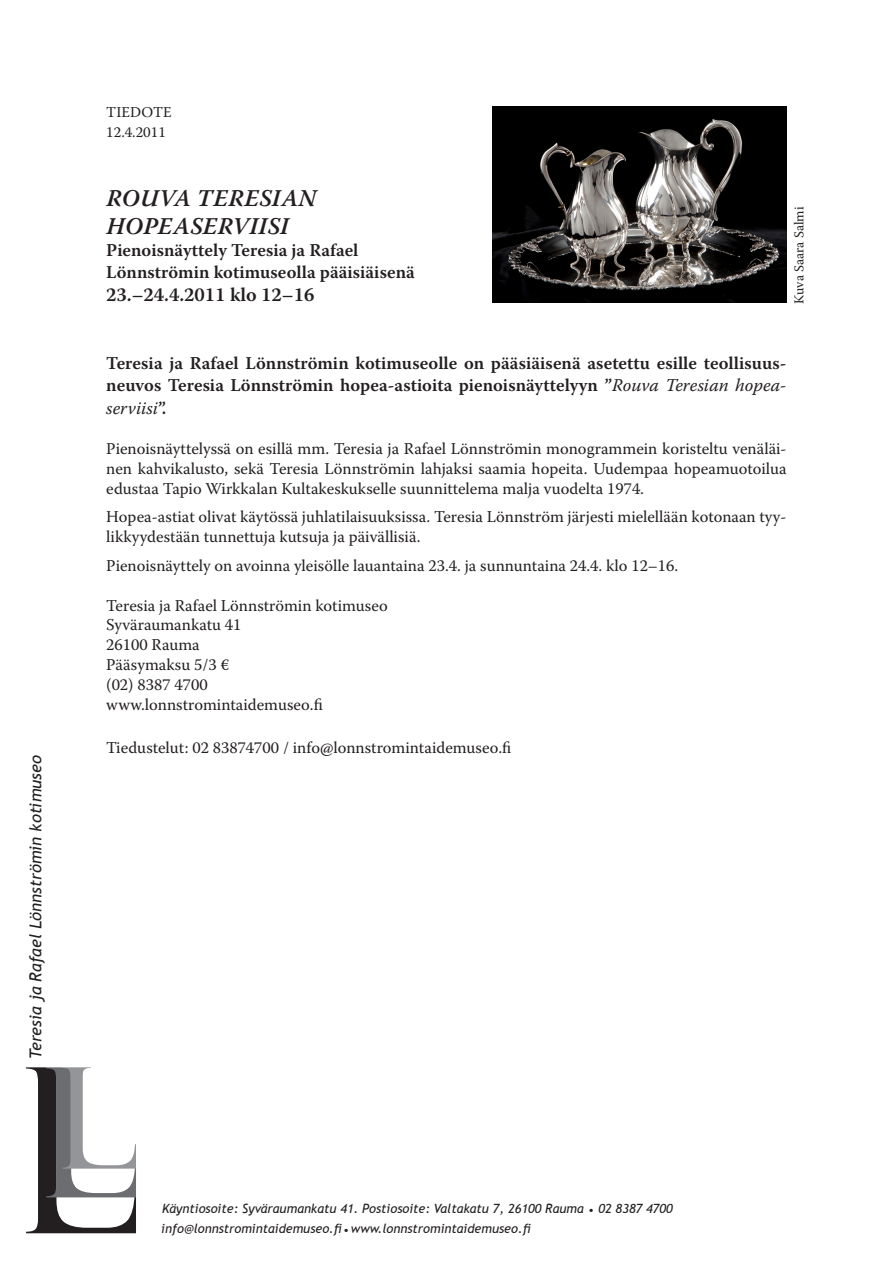
<style>
.page{position:relative;width:893px;height:1263px;background:#fff}
.page>*{position:absolute;margin:0;border:0;box-sizing:border-box;transform-origin:0 0}
.t1{font:231.45px "Felix Titling";color:#231f20;scale:.96 1}
.t2{font:italic 600 24px/28.8px "Warnock Pro";letter-spacing:.015em;color:#231f20}
.t3{font:600 19.5px "Warnock Pro";color:#231f20}
.t4{font:600 18px/21.6px "Warnock Pro";color:#231f20}
.t5{font:italic 18px "Warnock Pro";color:#231f20}
.t6{font:16.5px/19.8px "Warnock Pro";color:#231f20}
.t7{font:italic 16.5px "Trebuchet MS";color:#231f20}
.t8{font:15px/19.8px "Warnock Pro";color:#231f20}
.t9{font:13.5px "Warnock Pro";color:#231f20}
.t10{font:italic 12.75px "Trebuchet MS";color:#231f20}
.s1{font-weight:400;font-style:italic}
.s2{font-weight:600;font-style:normal}
.s3{font-size:22.5px}
</style>
<div class="page">
<img style="left:492px;top:106px;width:295px;height:197px">
<p class="t7" style="left:26px;top:1059px;width:305px;rotate:-90deg">Teresia ja Rafael Lönnströmin kotimuseo</p>
<p class="t8" style="left:106px;top:102px;width:67px">TIEDOTE<br>12.4.2011</p>
<h2 class="t2" style="left:106px;top:183px;width:211px">ROUVA TERESIAN<br>HOPEASERVIISI</h2>
<p class="t4" style="left:106px;top:239px;width:310px">Pienoisnäyttely Teresia ja Rafael<br>Lönnströmin kotimuseolla pääisiäisenä</p>
<p class="t3" style="left:106px;top:283px;width:210px">23.–24.4.2011 klo 12–16</p>
<p class="t9" style="left:791px;top:304px;width:99px;rotate:-90deg">Kuva Saara Salmi</p>
<p class="t4" style="left:106px;top:352px;width:682px">Teresia ja Rafael Lönnströmin kotimuseolle on pääsiäisenä asetettu esille teollisuus&shy;neuvos Teresia Lönnströmin hopea-astioita pienoisnäyttelyyn ”<span class="s1">Rouva Teresian hopea-</span></p>
<p class="t5" style="left:106px;top:398px;width:62px">serviisi<span class="s2">”.</span></p>
<p class="t6" style="left:106px;top:438px;width:682px;text-align:justify">Pienoisnäyttelyssä on esillä mm. Teresia ja Rafael Lönnströmin monogrammein koristeltu venäläi&shy;nen kahvikalusto, sekä Teresia Lönnströmin lahjaksi saamia hopeita. Uudempaa hopeamuotoilua edustaa Tapio Wirkkalan Kultakeskukselle suunnittelema malja vuodelta 1974.</p>
<p class="t6" style="left:106px;top:507px;width:682px">Hopea-astiat olivat käytössä juhlatilaisuuksissa. Teresia Lönnström järjesti mielellään kotonaan tyy&shy;likkyydestään tunnettuja kutsuja ja päivällisiä.</p>
<p class="t6" style="left:106px;top:555px;width:573px">Pienoisnäyttely on avoinna yleisölle lauantaina 23.4. ja sunnuntaina 24.4. klo 12–16.</p>
<p class="t6" style="left:106px;top:595px;width:283px">Teresia ja Rafael Lönnströmin kotimuseo<br>Syväraumankatu 41<br>26100 Rauma<br>Pääsymaksu 5/3 €<br>(02) 8387 4700 www.lonnstromintaidemuseo.fi</p>
<p class="t6" style="left:106px;top:737px;width:406px">Tiedustelut: 02 83874700 / info@lonnstromintaidemuseo.fi</p>
<h1 class="t1" style="left:23px;top:1018px;width:127px">L<sup>L</sup><sup>L</sup></h1>
<p class="t10" style="left:162px;top:1201px;width:512px">Käyntiosoite: Syväraumankatu 41. Postiosoite: Valtakatu 7, 26100 Rauma <span class="s3">.</span> 02 8387 4700</p>
<p class="t10" style="left:161px;top:1221px;width:371px">info@lonnstromintaidemuseo.fi<span class="s3">.</span>www.lonnstromintaidemuseo.fi</p>
</div>
